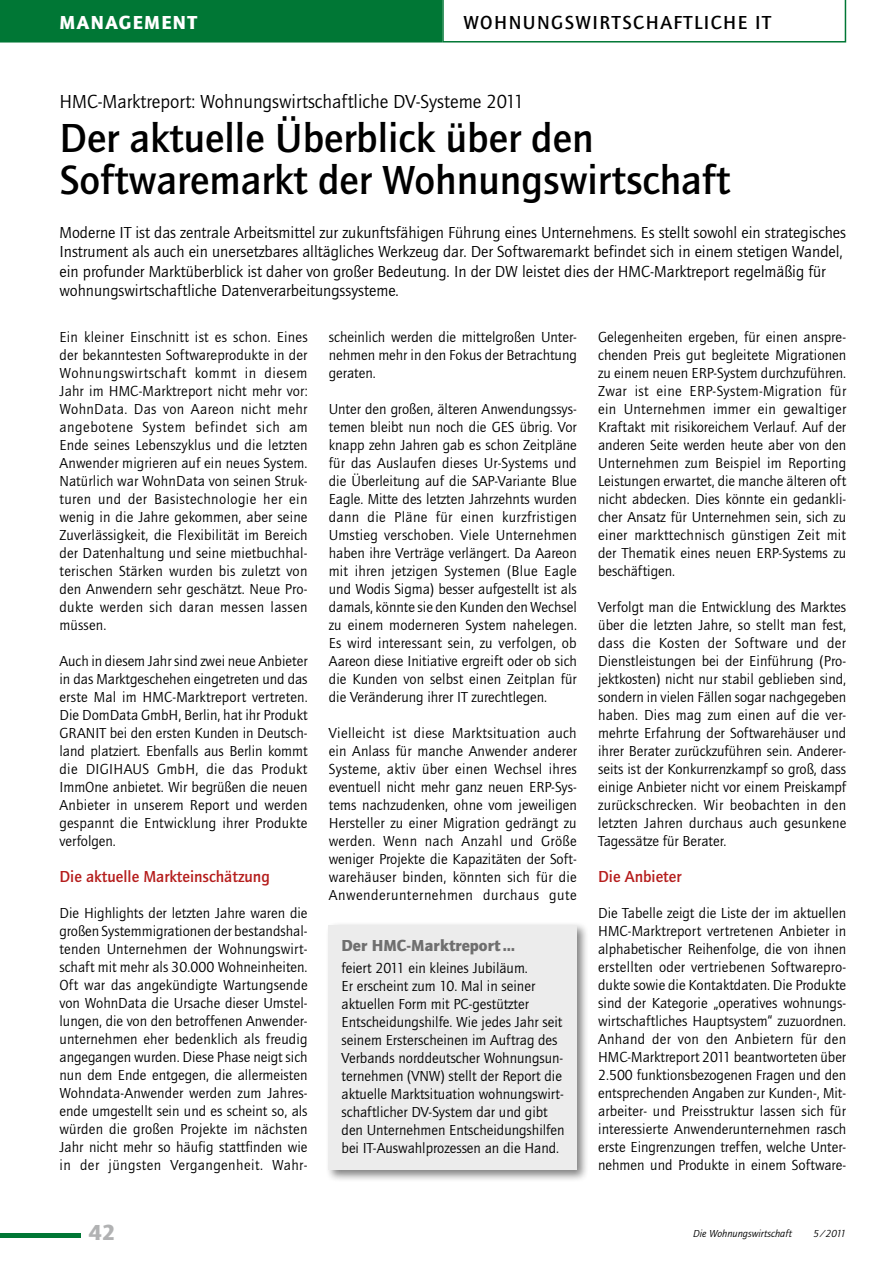
<style>
.page{position:relative;width:893px;height:1263px;background:#fff}
.page>*{position:absolute;margin:0;border:0;box-sizing:border-box;transform-origin:0 0}
.t1{font:500 42px/42px "Quay Sans";color:#000}
.t2{font:900 22.5px "Quay Sans";color:#b1b2b3}
.t3{font:19.5px "Quay Sans";color:#000}
.t4{font:500 19.5px "Quay Sans";letter-spacing:.075em;color:#000}
.t5{font:900 19.5px "Quay Sans";letter-spacing:.075em;color:#fff}
.t6{font:16.5px/19.5px "Quay Sans";color:#000}
.t7{font:500 16.5px "Quay Sans";color:#b51d1c}
.t8{font:900 16.5px "Quay Sans";color:#6f6f6f}
.t9{font:15px/18px "Quay Sans";color:#000;text-align:justify}
.t10{font:italic 10.5px "Quay Sans";color:#000}
</style>
<div class="page">
<div style="left:325px;top:921px;width:264px;height:262px;background:#000;opacity:.5"></div>
<div style="left:329px;top:925px;width:248px;height:245px;background:#ececec"></div>
<hr style="left:0;top:1233px;width:81px;height:4px;background:#007735">
<svg style="left:0;top:0;width:846px;height:43px"></svg>
<h3 class="t5" style="left:60px;top:11px;width:139px">Management</h3>
<h3 class="t4" style="left:463px;top:11px;width:301px">wohnungswirtschaftliche IT</h3>
<h3 class="t3" style="left:60px;top:91px;width:466px">HMC-Marktreport: Wohnungswirtschaftliche DV-Systeme 2011</h3>
<h1 class="t1" style="left:60px;top:118px;width:673px">Der aktuelle Überblick über den<br>Softwaremarkt der Wohnungswirtschaft</h1>
<p class="t6" style="left:60px;top:223px;width:788px">Moderne IT ist das zentrale Arbeitsmittel zur zukunftsfähigen Führung eines Unternehmens. Es stellt sowohl ein strategisches Instrument als auch ein unersetzbares alltägliches Werkzeug dar. Der Softwaremarkt befindet sich in einem stetigen Wandel, ein profunder Marktüberblick ist daher von großer Bedeutung. In der DW leistet dies der HMC-Marktreport regelmäßig für wohnungswirtschaftliche Datenverarbeitungssysteme.</p>
<p class="t9" style="left:60px;top:328px;width:250px">Ein kleiner Einschnitt ist es schon. Eines der bekanntesten Softwareprodukte in der Wohnungswirtschaft kommt in diesem Jahr im HMC-Marktreport nicht mehr vor:<br>WohnData. Das von Aareon nicht mehr angebotene System befindet sich am Ende seines Lebenszyklus und die letzten Anwender migrieren auf ein neues System.<br>Natürlich war WohnData von seinen Struk&shy;turen und der Basistechnologie her ein wenig in die Jahre gekommen, aber seine Zuverlässigkeit, die Flexibilität im Bereich der Datenhaltung und seine mietbuchhal&shy;terischen Stärken wurden bis zuletzt von den Anwendern sehr geschätzt. Neue Pro&shy;dukte werden sich daran messen lassen müssen.</p>
<p class="t9" style="left:60px;top:652px;width:250px">Auch in diesem Jahr sind zwei neue Anbieter in das Marktgeschehen eingetreten und das erste Mal im HMC-Marktreport vertreten.<br>Die DomData GmbH, Berlin, hat ihr Produkt GRANIT bei den ersten Kunden in Deutsch&shy;land platziert. Ebenfalls aus Berlin kommt die DIGIHAUS GmbH, die das Produkt ImmOne anbietet. Wir begrüßen die neuen Anbieter in unserem Report und werden gespannt die Entwicklung ihrer Produkte verfolgen.</p>
<p class="t7" style="left:60px;top:867px;width:212px">Die aktuelle Markteinschätzung</p>
<p class="t9" style="left:60px;top:904px;width:250px">Die Highlights der letzten Jahre waren die großen Systemmigrationen der bestandshal&shy;tenden Unternehmen der Wohnungswirt&shy;schaft mit mehr als 30.000 Wohneinheiten.<br>Oft war das angekündigte Wartungsende von WohnData die Ursache dieser Umstel&shy;lungen, die von den betroffenen Anwender&shy;unternehmen eher bedenklich als freudig angegangen wurden. Diese Phase neigt sich nun dem Ende entgegen, die allermeisten Wohndata-Anwender werden zum Jahres&shy;ende umgestellt sein und es scheint so, als würden die großen Projekte im nächsten Jahr nicht mehr so häufig stattfinden wie in der jüngsten Vergangenheit. Wahr-</p>
<p class="t9" style="left:329px;top:328px;width:250px">scheinlich werden die mittelgroßen Unter&shy;nehmen mehr in den Fokus der Betrachtung geraten.</p>
<p class="t9" style="left:329px;top:400px;width:250px">Unter den großen, älteren Anwendungssys&shy;temen bleibt nun noch die GES übrig. Vor knapp zehn Jahren gab es schon Zeitpläne für das Auslaufen dieses Ur-Systems und die Überleitung auf die SAP-Variante Blue Eagle. Mitte des letzten Jahrzehnts wurden dann die Pläne für einen kurzfristigen Umstieg verschoben. Viele Unternehmen haben ihre Verträge verlängert. Da Aareon mit ihren jetzigen Systemen (Blue Eagle und Wodis Sigma) besser aufgestellt ist als damals, könnte sie den Kunden den Wechsel zu einem moderneren System nahelegen.<br>Es wird interessant sein, zu verfolgen, ob Aareon diese Initiative ergreift oder ob sich die Kunden von selbst einen Zeitplan für die Veränderung ihrer IT zurechtlegen.</p>
<p class="t9" style="left:329px;top:724px;width:250px">Vielleicht ist diese Marktsituation auch ein Anlass für manche Anwender anderer Systeme, aktiv über einen Wechsel ihres eventuell nicht mehr ganz neuen ERP-Sys&shy;tems nachzudenken, ohne vom jeweiligen Hersteller zu einer Migration gedrängt zu werden. Wenn nach Anzahl und Größe weniger Projekte die Kapazitäten der Soft&shy;warehäuser binden, könnten sich für die Anwenderunternehmen durchaus gute</p>
<p class="t9" style="left:598px;top:328px;width:250px">Gelegenheiten ergeben, für einen anspre&shy;chenden Preis gut begleitete Migrationen zu einem neuen ERP-System durchzuführen.<br>Zwar ist eine ERP-System-Migration für ein Unternehmen immer ein gewaltiger Kraftakt mit risikoreichem Verlauf. Auf der anderen Seite werden heute aber von den Unternehmen zum Beispiel im Reporting Leistungen erwartet, die manche älteren oft nicht abdecken. Dies könnte ein gedankli&shy;cher Ansatz für Unternehmen sein, sich zu einer markttechnisch günstigen Zeit mit der Thematik eines neuen ERP-Systems zu beschäftigen.</p>
<p class="t9" style="left:598px;top:598px;width:250px">Verfolgt man die Entwicklung des Marktes über die letzten Jahre, so stellt man fest, dass die Kosten der Software und der Dienstleistungen bei der Einführung (Pro&shy;jektkosten) nicht nur stabil geblieben sind, sondern in vielen Fällen sogar nachgegeben haben. Dies mag zum einen auf die ver&shy;mehrte Erfahrung der Softwarehäuser und ihrer Berater zurückzuführen sein. Anderer&shy;seits ist der Konkurrenzkampf so groß, dass einige Anbieter nicht vor einem Preiskampf zurückschrecken. Wir beobachten in den letzten Jahren durchaus auch gesunkene Tagessätze für Berater.</p>
<p class="t7" style="left:598px;top:867px;width:85px">Die Anbieter</p>
<p class="t9" style="left:598px;top:904px;width:250px">Die Tabelle zeigt die Liste der im aktuellen HMC-Marktreport vertretenen Anbieter in alphabetischer Reihenfolge, die von ihnen erstellten oder vertriebenen Softwarepro&shy;dukte sowie die Kontaktdaten. Die Produkte sind der Kategorie „operatives wohnungs&shy;wirtschaftliches Hauptsystem“ zuzuordnen.<br>Anhand der von den Anbietern für den HMC-Marktreport 2011 beantworteten über 2.500 funktionsbezogenen Fragen und den entsprechenden Angaben zur Kunden-, Mit&shy;arbeiter- und Preisstruktur lassen sich für interessierte Anwenderunternehmen rasch erste Eingrenzungen treffen, welche Unter&shy;nehmen und Produkte in einem Software-</p>
<p class="t8" style="left:342px;top:936px;width:175px">Der HMC-Marktreport…</p>
<p class="t9" style="left:342px;top:959px;width:224px;text-align:left">feiert 2011 ein kleines Jubiläum.<br>Er erscheint zum 10. Mal in seiner aktuellen Form mit PC-gestützter Entscheidungshilfe. Wie jedes Jahr seit seinem Ersterscheinen im Auftrag des Verbands norddeutscher Wohnungsun&shy;ternehmen (VNW) stellt der Report die aktuelle Marktsituation wohnungswirt&shy;schaftlicher DV-System dar und gibt den Unternehmen Entscheidungshilfen bei IT-Auswahlprozessen an die Hand.</p>
<h2 class="t2" style="left:89px;top:1219px;width:28px">42</h2>
<p class="t10" style="left:693px;top:1227px;width:100px">Die Wohnungswirtschaft</p>
<p class="t10" style="left:813px;top:1227px;width:34px">5/2011</p>
</div>
